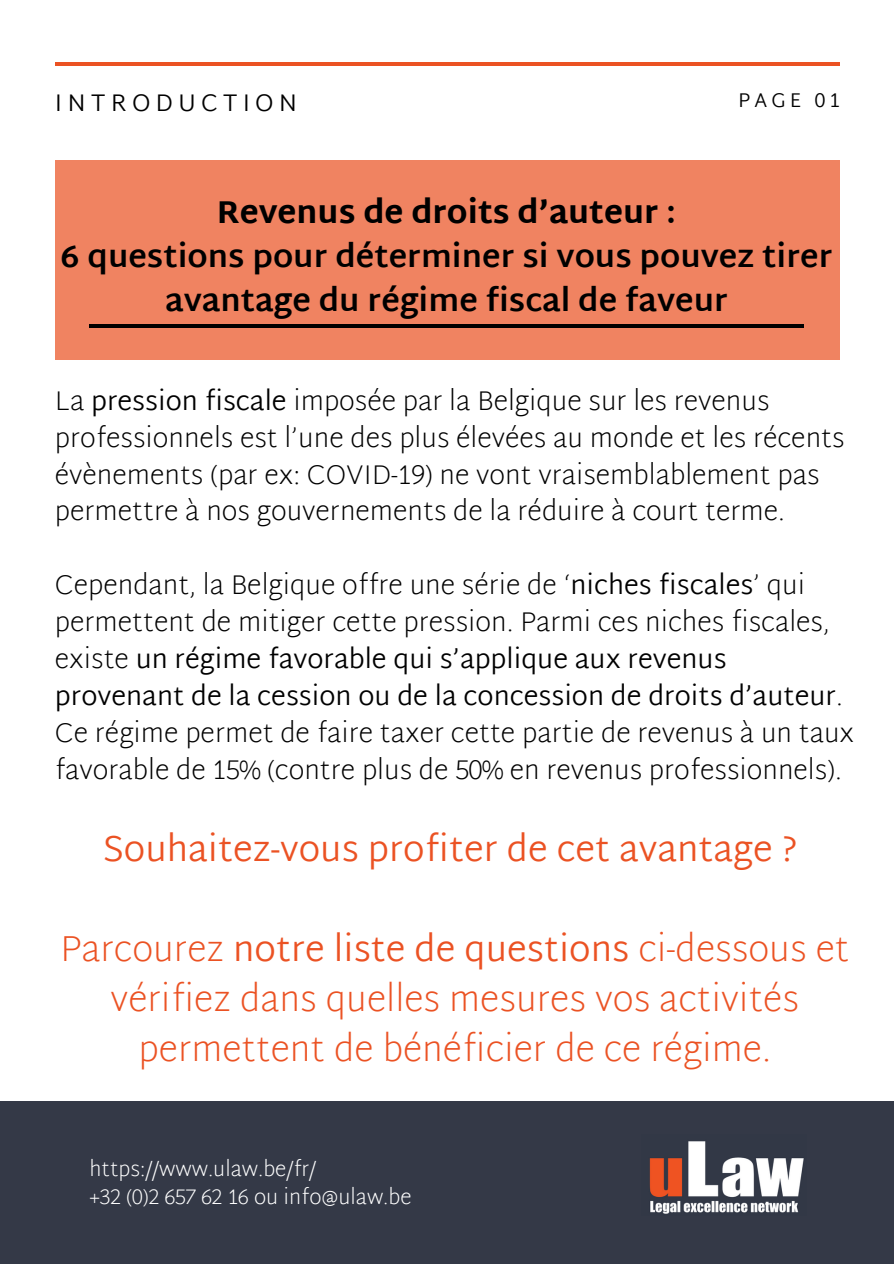
<style>
.page{position:relative;width:894px;height:1264px;background:#fff}
.page>*{position:absolute;margin:0;border:0;box-sizing:border-box;transform-origin:0 0}
.t1{font:200 36px/50.1px "Martel Sans";color:#eb5223;text-align:center}
.t2{font:300 36px "Martel Sans";color:#eb5223}
.t3{font:700 31.5px/44px "Martel Sans";color:#000;text-align:center}
.t4{font:200 27px/36.9px "Martel Sans";color:#000}
.t5{font:300 24px "Martel Sans";letter-spacing:.21em;color:#000}
.t6{font:200 21px/28.2px "Martel Sans";color:#fff}
.t7{font:300 19.8px "Martel Sans";letter-spacing:.21em;color:#000}
.s1{font-weight:800}
.s2{font-weight:300}
</style>
<div class="page">
<div style="left:0;top:1100px;width:893px;height:163px;background:#343947"></div>
<hr style="left:55px;top:62px;width:784px;height:4px;background:#eb5223">
<div style="left:55px;top:161px;width:784px;height:198px;background:#f08361"></div>
<hr style="left:89px;top:324px;width:714px;height:4px;background:#000">
<img style="left:649px;top:1141px;width:155px;height:73px">
<p class="t5" style="left:55px;top:89px;width:244px">INTRODUCTION</p>
<p class="t7" style="left:738px;top:89px;width:103px">PAGE 01</p>
<p class="t3" style="left:61px;top:190px;width:773px"><span class="s1">Revenus de droits d’auteur</span> :<br>6 questions pour déterminer si vous pouvez tirer avantage du régime fiscal de faveur</p>
<p class="t4" style="left:55px;top:382px;width:791px">La <span class="s2">pression fiscale</span> imposée par la Belgique sur les revenus professionnels est l’une des plus élevées au monde et les récents évènements (par ex: COVID-19) ne vont vraisemblablement pas permettre à nos gouvernements de la réduire à court terme.</p>
<p class="t4" style="left:55px;top:566px;width:800px">Cependant, la Belgique offre une série de ‘<span class="s2">niches fiscales</span>’ qui permettent de mitiger cette pression. Parmi ces niches fiscales, existe <span class="s2">un régime favorable qui s’applique aux revenus provenant de la cession ou de la concession de droits d’auteur</span>.<br>Ce régime permet de faire taxer cette partie de revenus à un taux favorable de 15% (contre plus de 50% en revenus professionnels).</p>
<h1 class="t2" style="left:103px;top:827px;width:696px">Souhaitez-vous profiter de cet avantage ?</h1>
<h1 class="t1" style="left:60px;top:923px;width:790px">Parcourez <span class="s2">notre liste de questions</span> ci-dessous et vérifiez dans quelles mesures vos activités permettent de bénéficier de ce régime.</h1>
<p class="t6" style="left:89px;top:1154px;width:323px">https://www.ulaw.be/fr/<br>+32 (0)2 657 62 16 ou info@ulaw.be</p>
</div>
